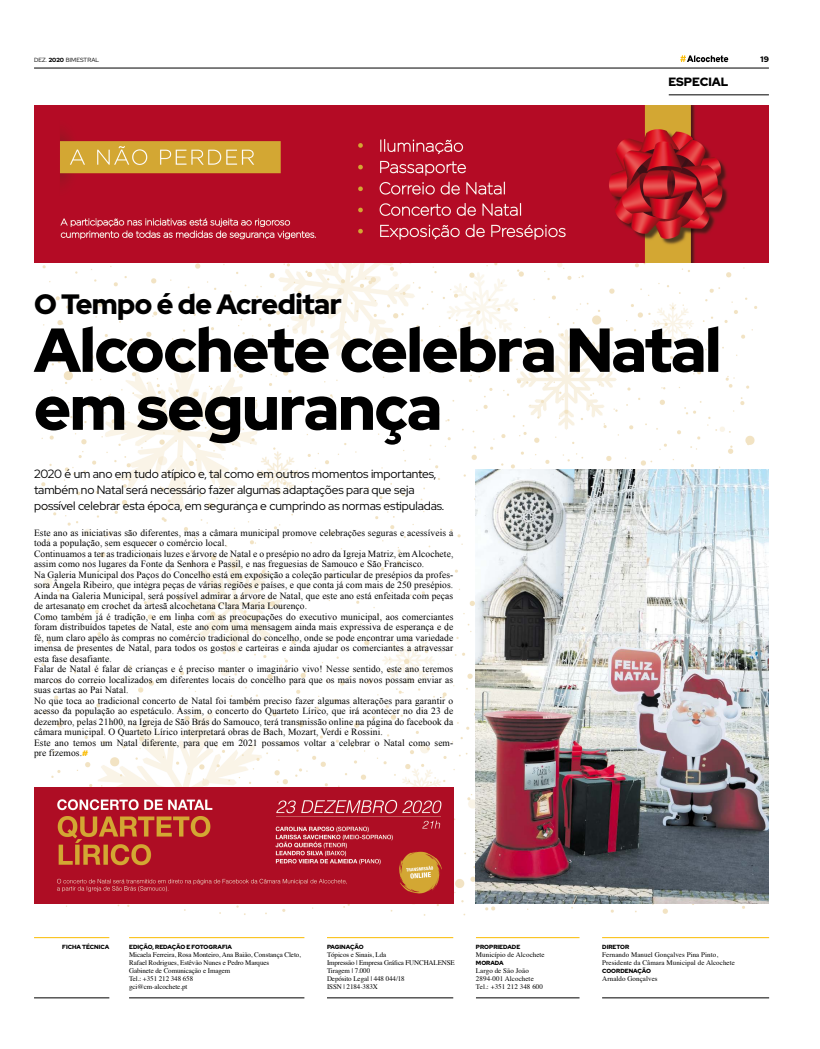
<style>
.page{position:relative;width:820px;height:1049px;background:#fff}
.page>*{position:absolute;margin:0;border:0;box-sizing:border-box;transform-origin:0 0}
.t1{font:900 62px/58px "Red Hat Display";letter-spacing:-.02em;color:#000}
.t2{font:900 28px "Red Hat Display";letter-spacing:-.02em;color:#000}
.t3{font:12px/16px "Red Hat Display";letter-spacing:-.01em;color:#000}
.t4{font:900 12px "Red Hat Display";color:#000}
.t5{font:9.5px/10.5px "Times New Roman";letter-spacing:.01em;color:#000}
.t6{font:900 8px "Red Hat Display";color:#000}
.t7{font:7px/8px "Times";letter-spacing:-.01em;color:#000}
.t8{font:7px/8px "Times";letter-spacing:.01em;color:#000}
.t9{font:900 6px "Red Hat Display";color:#000}
.t10{font:6px "Red Hat Display";letter-spacing:.01em;color:#000}
.t11{font:900 6px "Red Hat Display";letter-spacing:-.02em;color:#000}
.s1{font-weight:900}
.s2{font-family:"Red Hat Display";font-weight:900;font-size:8px;color:#fabb00}
</style>
<div class="page">
<hr style="left:34px;top:68px;width:734px;height:1px;background:#000">
<svg style="left:680px;top:55px;width:48px;height:7px"></svg>
<img style="left:34px;top:105px;width:735px;height:811px">
<hr style="left:34px;top:998px;width:75px;height:1px;background:#000">
<hr style="left:34px;top:937px;width:75px;height:1px;background:#fabb00">
<hr style="left:129px;top:998px;width:175px;height:1px;background:#000">
<hr style="left:129px;top:937px;width:175px;height:1px;background:#fabb00">
<hr style="left:327px;top:998px;width:126px;height:1px;background:#000">
<hr style="left:327px;top:937px;width:126px;height:1px;background:#fabb00">
<hr style="left:476px;top:998px;width:103px;height:1px;background:#000">
<hr style="left:476px;top:937px;width:103px;height:1px;background:#fabb00">
<hr style="left:602px;top:998px;width:166px;height:1px;background:#000">
<hr style="left:602px;top:937px;width:166px;height:1px;background:#fabb00">
<hr style="left:668px;top:95px;width:100px;height:1px;background:#000">
<img style="left:34px;top:105px;width:734px;height:158px">
<img style="left:476px;top:469px;width:292px;height:434px">
<img style="left:34px;top:788px;width:419px;height:115px">
<p class="t10" style="left:34px;top:56px;width:67px">DEZ. <span class="s1">2020</span> BIMESTRAL</p>
<p class="t6" style="left:760px;top:54px;width:10px">19</p>
<p class="t4" style="left:668px;top:74px;width:62px">ESPECIAL</p>
<h2 class="t2" style="left:34px;top:286px;width:309px">O Tempo é de Acreditar</h2>
<h1 class="t1" style="left:34px;top:321px;width:688px">Alcochete celebra Natal em segurança</h1>
<p class="t3" style="left:34px;top:465px;width:411px">2020 é um ano em tudo atípico e, tal como em outros momentos importantes, também no Natal será necessário fazer algumas adaptações para que seja possível celebrar esta época, em segurança e cumprindo as normas estipuladas.</p>
<p class="t5" style="left:34px;top:527px;width:420px">Este ano as iniciativas são diferentes, mas a câmara municipal promove celebrações seguras e acessíveis a toda a população, sem esquecer o comércio local.<br>Continuamos a ter as tradicionais luzes e árvore de Natal e o presépio no adro da Igreja Matriz, em Alcochete, assim como nos lugares da Fonte da Senhora e Passil, e nas freguesias de Samouco e São Francisco.<br>Na Galeria Municipal dos Paços do Concelho está em exposição a coleção particular de presépios da profes&shy;sora Ângela Ribeiro, que integra peças de várias regiões e países, e que conta já com mais de 250 presépios.<br>Ainda na Galeria Municipal, será possível admirar a árvore de Natal, que este ano está enfeitada com peças de artesanato em crochet da artesã alcochetana Clara Maria Lourenço.<br>Como também já é tradição, e em linha com as preocupações do executivo municipal, aos comerciantes foram distribuídos tapetes de Natal, este ano com uma mensagem ainda mais expressiva de esperança e de fé, num claro apelo às compras no comércio tradicional do concelho, onde se pode encontrar uma variedade imensa de presentes de Natal, para todos os gostos e carteiras e ainda ajudar os comerciantes a atravessar esta fase desafiante.<br>Falar de Natal é falar de crianças e é preciso manter o imaginário vivo! Nesse sentido, este ano teremos marcos do correio localizados em diferentes locais do concelho para que os mais novos possam enviar as suas cartas ao Pai Natal.<br>No que toca ao tradicional concerto de Natal foi também preciso fazer algumas alterações para garantir o acesso da população ao espetáculo. Assim, o concerto do Quarteto Lírico, que irá acontecer no dia 23 de dezembro, pelas 21h00, na Igreja de São Brás do Samouco, terá transmissão online na página do facebook da câmara municipal. O Quarteto Lírico interpretará obras de Bach, Mozart, Verdi e Rossini.<br>Este ano temos um Natal diferente, para que em 2021 possamos voltar a celebrar o Natal como sem&shy;pre fizemos.<span class="s2">#</span></p>
<p class="t9" style="left:62px;top:943px;width:49px">FICHA TÉCNICA</p>
<p class="t11" style="left:327px;top:943px;width:38px">PAGINAÇÃO</p>
<p class="t7" style="left:327px;top:950px;width:129px">Tópicos e Sinais, Lda<br>Impressão | Empresa Gráfica FUNCHALENSE<br>Tiragem | 7.000<br>Depósito Legal | 448 044/18<br>ISSN | 2184-383X</p>
<p class="t9" style="left:129px;top:943px;width:104px">EDIÇÃO, REDAÇÃO E FOTOGRAFIA</p>
<p class="t7" style="left:129px;top:950px;width:173px">Micaela Ferreira, Rosa Monteiro, Ana Baião, Constança Cleto, Rafael Rodrigues, Estêvão Nunes e Pedro Marques<br>Gabinete de Comunicação e Imagem<br>Tel.: +351 212 348 658<br>gci@cm-alcochete.pt</p>
<p class="t9" style="left:476px;top:943px;width:46px">PROPRIEDADE</p>
<p class="t8" style="left:476px;top:950px;width:70px">Município de Alcochete</p>
<p class="t9" style="left:476px;top:959px;width:29px">MORADA</p>
<p class="t8" style="left:476px;top:966px;width:68px">Largo de São João<br>2894-001 Alcochete<br>Tel.: +351 212 348 600</p>
<p class="t9" style="left:602px;top:943px;width:29px">DIRETOR</p>
<p class="t8" style="left:602px;top:950px;width:134px">Fernando Manuel Gonçalves Pina Pinto,<br>Presidente da Câmara Municipal de Alcochete</p>
<p class="t9" style="left:602px;top:967px;width:50px">COORDENAÇÃO</p>
<p class="t8" style="left:602px;top:974px;width:57px">Arnaldo Gonçalves</p>
</div>
